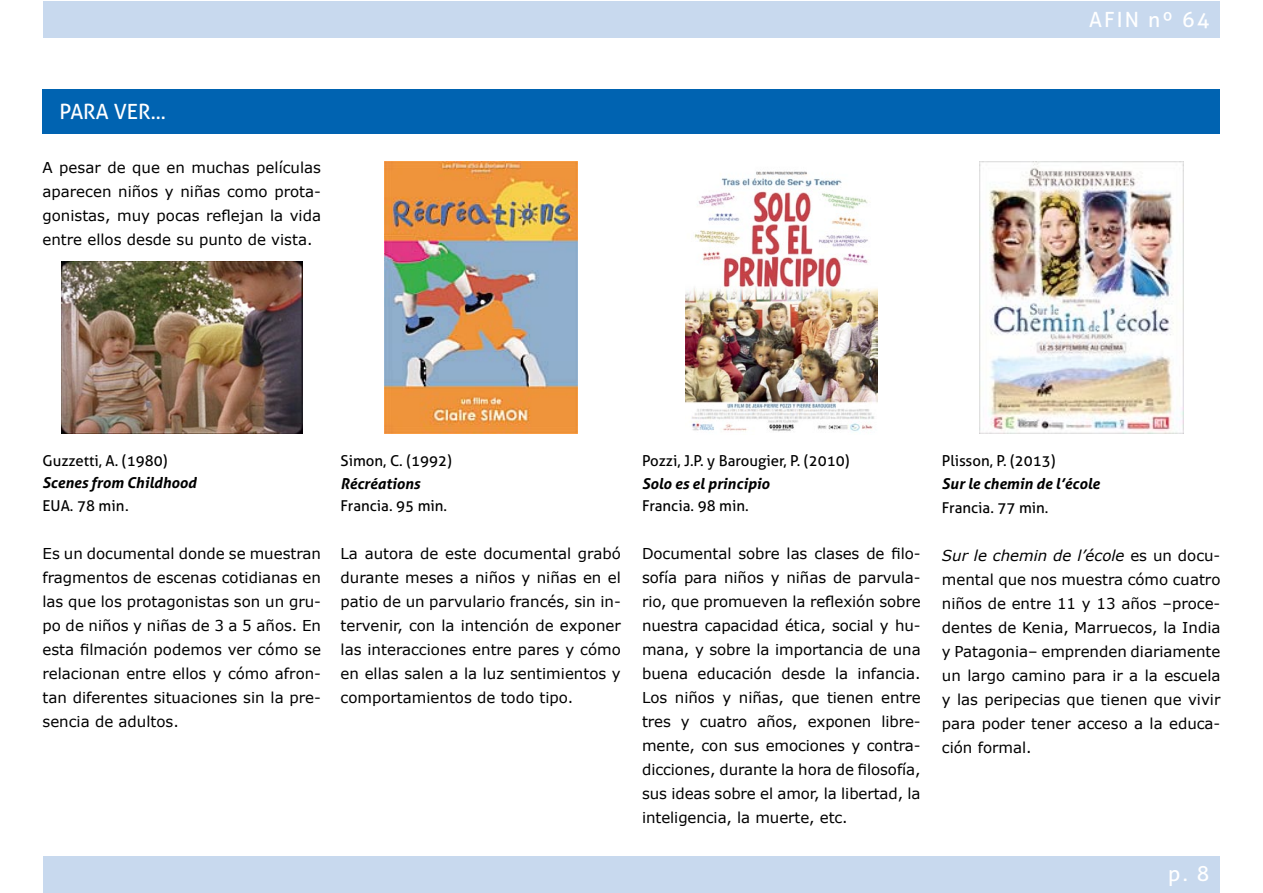
<style>
.page{position:relative;width:1263px;height:893px;background:#fff}
.page>*{position:absolute;margin:0;border:0;box-sizing:border-box;transform-origin:0 0}
.t1{font:21px "Aller";letter-spacing:.05em;color:#fff}
.t2{font:15px/24px "Verdana";color:#000;text-align:justify}
.t3{font:15px "Aller";color:#000}
.t4{font:italic 700 15px/22.5px "Aller";color:#000}
.s1{font-weight:400;font-style:normal}
.s2{font-family:"Arial Unicode MS";font-weight:400;font-style:normal;font-size:18px}
.s3{font-style:italic}
</style>
<div class="page">
<div style="left:43px;top:1px;width:1177px;height:37px;background:#c8d9ee"></div>
<div style="left:43px;top:856px;width:1177px;height:37px;background:#c8d9ee"></div>
<div style="left:43px;top:89px;width:1177px;height:45px;background:#0063b1"></div>
<img style="left:384px;top:162px;width:193px;height:272px">
<img style="left:61px;top:261px;width:241px;height:173px">
<img style="left:686px;top:171px;width:191px;height:261px">
<img style="left:979px;top:162px;width:204px;height:272px">
<h1 class="t1" style="left:60px;top:99px;width:108px">PARA VER...</h1>
<p class="t2" style="left:43px;top:156px;width:280px">A pesar de que en muchas películas aparecen niños y niñas como prota&shy;gonistas, muy pocas reflejan la vida entre ellos desde su punto de vista.</p>
<h1 class="t1" style="left:1089px;top:7px;width:122px">AFIN nº 64</h1>
<h1 class="t1" style="left:1197px;top:7px;width:14px">2</h1>
<p class="t3" style="left:43px;top:451px;width:127px">Guzzetti, A. (1980)</p>
<p class="t4" style="left:43px;top:472px;width:156px">Scenes from Childhood<br><span class="s1">EUA. 78 min</span><span class="s2">.</span></p>
<p class="t2" style="left:43px;top:542px;width:280px">Es un documental donde se muestran fragmentos de escenas cotidianas en las que los protagonistas son un gru&shy;po de niños y niñas de 3 a 5 años. En esta filmación podemos ver cómo se relacionan entre ellos y cómo afron&shy;tan diferentes situaciones sin la pre&shy;sencia de adultos.</p>
<p class="t3" style="left:341px;top:452px;width:113px">Simon, C. (1992)</p>
<p class="t4" style="left:341px;top:472px;width:81px">Récréations</p>
<p class="t3" style="left:341px;top:497px;width:108px">Francia. 95 min.</p>
<p class="t2" style="left:341px;top:542px;width:282px">La autora de este documental grabó durante meses a niños y niñas en el patio de un parvulario francés, sin in&shy;tervenir, con la intención de exponer las interacciones entre pares y cómo en ellas salen a la luz sentimientos y comportamientos de todo tipo.</p>
<p class="t3" style="left:642px;top:452px;width:209px">Pozzi, J.P. y Barougier, P. (2010)</p>
<p class="t4" style="left:642px;top:472px;width:129px">Solo es el principio</p>
<p class="t3" style="left:642px;top:497px;width:108px">Francia. 98 min.</p>
<p class="t2" style="left:642px;top:542px;width:280px">Documental sobre las clases de filo&shy;sofía para niños y niñas de parvula&shy;rio, que promueven la reflexión sobre nuestra capacidad ética, social y hu&shy;mana, y sobre la importancia de una buena educación desde la infancia.<br>Los niños y niñas, que tienen entre tres y cuatro años, exponen libre&shy;mente, con sus emociones y contra&shy;dicciones, durante la hora de filosofía, sus ideas sobre el amor, la libertad, la inteligencia, la muerte, etc.</p>
<p class="t3" style="left:942px;top:452px;width:115px">Plisson, P. (2013)</p>
<p class="t4" style="left:942px;top:472px;width:159px">Sur le chemin de l’école</p>
<p class="t3" style="left:942px;top:498px;width:108px">Francia. 77 min.</p>
<p class="t2" style="left:942px;top:543px;width:280px"><span class="s3">Sur le chemin de l’école</span> es un docu&shy;mental que nos muestra cómo cuatro niños de entre 11 y 13 años –proce&shy;dentes de Kenia, Marruecos, la India y Patagonia– emprenden diariamente un largo camino para ir a la escuela y las peripecias que tienen que vivir para poder tener acceso a la educa&shy;ción formal.</p>
<h1 class="t1" style="left:1168px;top:861px;width:43px">p. 8</h1>
</div>
